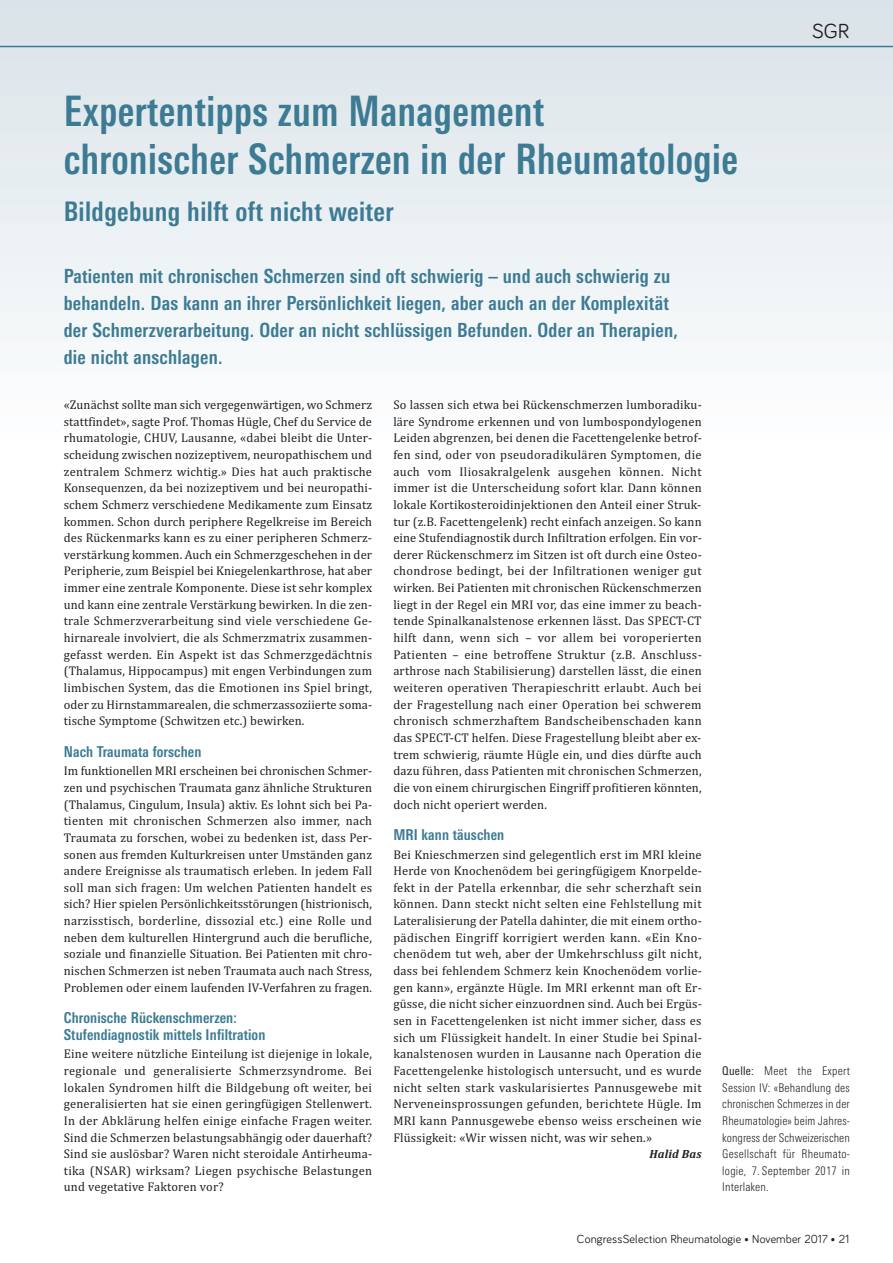
<style>
.page{position:relative;width:893px;height:1263px;background:#fff}
.page>*{position:absolute;margin:0;border:0;box-sizing:border-box;transform-origin:0 0}
.t1{font:700 condensed 42px/48px "Linotype Univers";letter-spacing:.015em;color:#3c7b93;scale:.9 1}
.t2{font:700 condensed 27px "Linotype Univers";letter-spacing:.015em;color:#3c7b93}
.t3{font:21px "Bariol";color:#231f20}
.t4{font:700 condensed 19.5px/27px "Linotype Univers";letter-spacing:.015em;color:#3c7b93}
.t5{font:700 condensed 15px/16.6px "Linotype Univers";letter-spacing:.01em;color:#3c7b93}
.t6{font:12.75px/16.6px "Cambria";letter-spacing:.01em;color:#231f20;text-align:justify}
.t7{font:300 condensed 12px/16.6px "Linotype Univers";letter-spacing:.02em;color:#231f20;text-align:justify}
.t8{font:12px "Bariol";letter-spacing:.01em;color:#231f20}
.t9{font:italic 700 12px "Cambria";letter-spacing:.015em;color:#231f20}
.s1{font-weight:400}
</style>
<div class="page">
<div style="left:0;top:0;width:893px;height:442px;background:linear-gradient(to bottom,#d9e2e8,#fdfefe)"></div>
<hr style="left:0;top:46px;width:893px;height:1px;background:#3c7b93">
<h1 class="t1" style="left:64px;top:91px;width:751px">Expertentipps zum Management<br>chronischer Schmerzen in der Rheumatologie</h1>
<h2 class="t2" style="left:64px;top:202px;width:331px">Bildgebung hilft oft nicht weiter</h2>
<p class="t4" style="left:64px;top:264px;width:616px">Patienten mit chronischen Schmerzen sind oft schwierig – und auch schwierig zu behandeln. Das kann an ihrer Persönlichkeit liegen, aber auch an der Komplexität der Schmerzverarbeitung. Oder an nicht schlüssigen Befunden. Oder an Therapien, die nicht anschlagen.</p>
<h3 class="t3" style="left:812px;top:24px;width:39px">SGR</h3>
<p class="t6" style="left:64px;top:396px;width:310px">«Zunächst sollte man sich vergegenwärtigen, wo Schmerz stattfindet», sagte Prof. Thomas Hügle, Chef du Service de rhumatologie, CHUV, Lausanne, «dabei bleibt die Unter&shy;scheidung zwischen nozizeptivem, neuropathischem und zentralem Schmerz wichtig.» Dies hat auch praktische Konsequenzen, da bei nozizeptivem und bei neuropathi&shy;schem Schmerz verschiedene Medikamente zum Einsatz kommen. Schon durch periphere Regelkreise im Bereich des Rückenmarks kann es zu einer peripheren Schmerz&shy;verstärkung kommen. Auch ein Schmerzgeschehen in der Peripherie, zum Beispiel bei Kniegelenkarthrose, hat aber immer eine zentrale Komponente. Diese ist sehr komplex und kann eine zentrale Verstärkung bewirken. In die zen&shy;trale Schmerzverarbeitung sind viele verschiedene Ge&shy;hirnareale involviert, die als Schmerzmatrix zusammen&shy;gefasst werden. Ein Aspekt ist das Schmerzgedächtnis (Thalamus, Hippocampus) mit engen Verbindungen zum limbischen System, das die Emotionen ins Spiel bringt, oder zu Hirnstammarealen, die schmerzassoziierte soma&shy;tische Symptome (Schwitzen etc.) bewirken.</p>
<p class="t5" style="left:64px;top:744px;width:139px">Nach Traumata forschen</p>
<p class="t6" style="left:64px;top:762px;width:310px">Im funktionellen MRI erscheinen bei chronischen Schmer&shy;zen und psychischen Traumata ganz ähnliche Strukturen (Thalamus, Cingulum, Insula) aktiv. Es lohnt sich bei Pa&shy;tienten mit chronischen Schmerzen also immer, nach Traumata zu forschen, wobei zu bedenken ist, dass Per&shy;sonen aus fremden Kulturkreisen unter Umständen ganz andere Ereignisse als traumatisch erleben. In jedem Fall soll man sich fragen: Um welchen Patienten handelt es sich? Hier spielen Persönlichkeitsstörungen (histrionisch, narzisstisch, borderline, dissozial etc.) eine Rolle und neben dem kulturellen Hintergrund auch die berufliche, soziale und finanzielle Situation. Bei Patienten mit chro&shy;nischen Schmerzen ist neben Traumata auch nach Stress, Problemen oder einem laufenden IV-Verfahren zu fragen.</p>
<p class="t5" style="left:64px;top:1011px;width:203px">Chronische Rückenschmerzen:<br>Stufendiagnostik mittels Infiltration</p>
<p class="t6" style="left:64px;top:1045px;width:310px">Eine weitere nützliche Einteilung ist diejenige in lokale, regionale und generalisierte Schmerzsyndrome. Bei lokalen Syndromen hilft die Bildgebung oft weiter, bei generalisierten hat sie einen geringfügigen Stellenwert.<br>In der Abklärung helfen einige einfache Fragen weiter.<br>Sind die Schmerzen belastungsabhängig oder dauerhaft?<br>Sind sie auslösbar? Waren nicht steroidale Antirheuma&shy;tika (NSAR) wirksam? Liegen psychische Belastungen und vegetative Faktoren vor?</p>
<p class="t6" style="left:393px;top:396px;width:310px">So lassen sich etwa bei Rückenschmerzen lumboradiku&shy;läre Syndrome erkennen und von lumbospondylogenen Leiden abgrenzen, bei denen die Facettengelenke betrof&shy;fen sind, oder von pseudoradikulären Symptomen, die auch vom Iliosakralgelenk ausgehen können. Nicht immer ist die Unterscheidung sofort klar. Dann können lokale Kortikosteroidinjektionen den Anteil einer Struk&shy;tur (z.B. Facettengelenk) recht einfach anzeigen. So kann eine Stufendiagnostik durch Infiltration erfolgen. Ein vor&shy;derer Rückenschmerz im Sitzen ist oft durch eine Osteo&shy;chondrose bedingt, bei der Infiltrationen weniger gut wirken. Bei Patienten mit chronischen Rückenschmerzen liegt in der Regel ein MRI vor, das eine immer zu beach&shy;tende Spinalkanalstenose erkennen lässt. Das SPECT-CT hilft dann, wenn sich – vor allem bei voroperierten Patienten – eine betroffene Struktur (z.B. Anschluss&shy;arthrose nach Stabilisierung) darstellen lässt, die einen weiteren operativen Therapieschritt erlaubt. Auch bei der Fragestellung nach einer Operation bei schwerem chronisch schmerzhaftem Bandscheibenschaden kann das SPECT-CT helfen. Diese Fragestellung bleibt aber ex&shy;trem schwierig, räumte Hügle ein, und dies dürfte auch dazu führen, dass Patienten mit chronischen Schmerzen, die von einem chirurgischen Eingriff profitieren könnten, doch nicht operiert werden.</p>
<p class="t5" style="left:393px;top:827px;width:112px">MRI kann täuschen</p>
<p class="t6" style="left:393px;top:846px;width:310px">Bei Knieschmerzen sind gelegentlich erst im MRI kleine Herde von Knochenödem bei geringfügigem Knorpelde&shy;fekt in der Patella erkennbar, die sehr scherzhaft sein können. Dann steckt nicht selten eine Fehlstellung mit Lateralisierung der Patella dahinter, die mit einem ortho&shy;pädischen Eingriff korrigiert werden kann. «Ein Kno&shy;chenödem tut weh, aber der Umkehrschluss gilt nicht, dass bei fehlendem Schmerz kein Knochenödem vorlie&shy;gen kann», ergänzte Hügle. Im MRI erkennt man oft Er&shy;güsse, die nicht sicher einzuordnen sind. Auch bei Ergüs&shy;sen in Facettengelenken ist nicht immer sicher, dass es sich um Flüssigkeit handelt. In einer Studie bei Spinal&shy;kanalstenosen wurden in Lausanne nach Operation die Facettengelenke histologisch untersucht, und es wurde nicht selten stark vaskularisiertes Pannusgewebe mit Nerveneinsprossungen gefunden, berichtete Hügle. Im MRI kann Pannusgewebe ebenso weiss erscheinen wie Flüssigkeit: «Wir wissen nicht, was wir sehen.»</p>
<p class="t9" style="left:650px;top:1147px;width:54px">Halid Bas</p>
<p class="t7" style="left:722px;top:1063px;width:129px"><span class="s1">Quelle:</span> Meet the Expert Session IV: «Behandlung des chronischen Schmerzes in der Rheumatologie» beim Jahres&shy;kongress der Schweizerischen Gesellschaft für Rheumato&shy;logie, 7. September 2017 in Interlaken.</p>
<p class="t8" style="left:577px;top:1234px;width:274px">CongressSelection Rheumatologie • November 2017 • 21</p>
</div>
